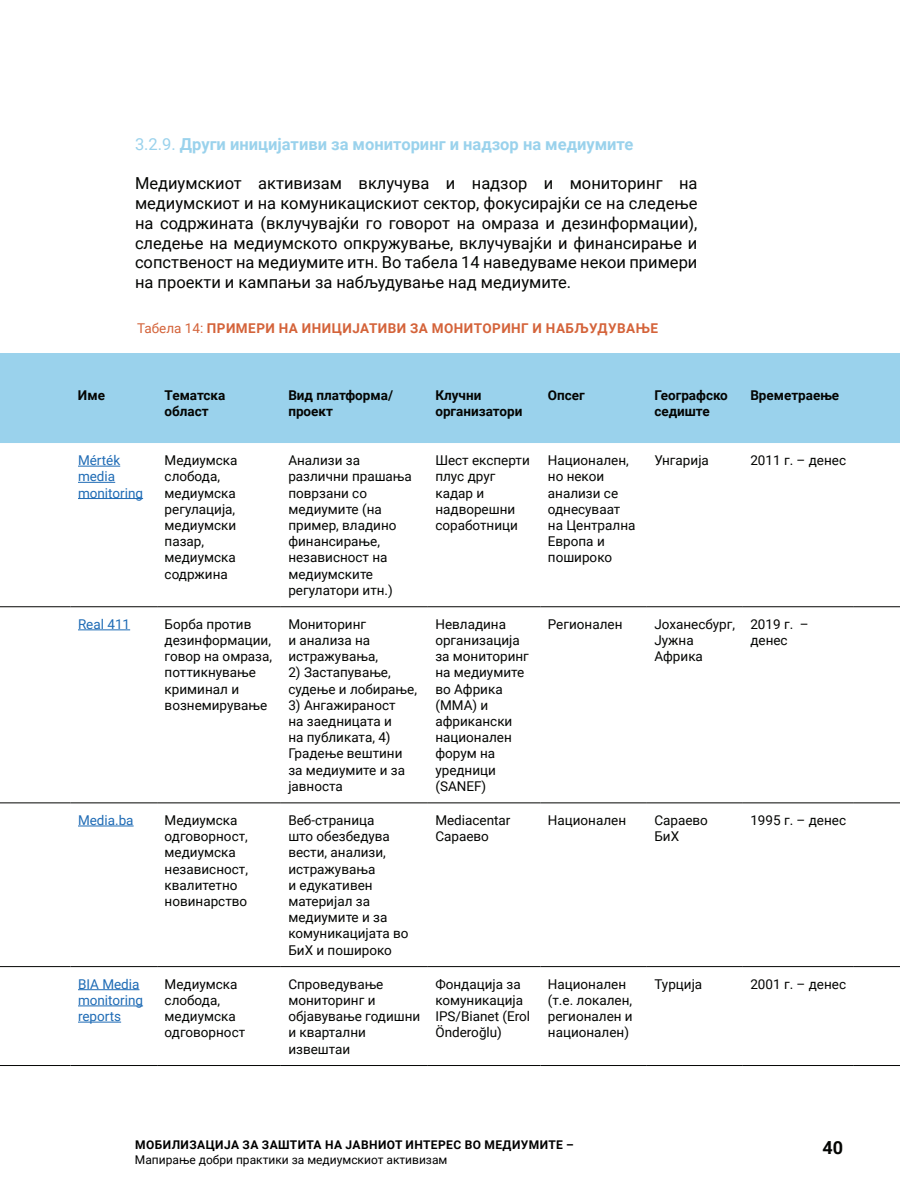
<style>
.page{position:relative;width:900px;height:1200px;background:#fff}
.page>*{position:absolute;margin:0;border:0;box-sizing:border-box;transform-origin:0 0}
.t1{font:700 18px "Roboto";color:#040503}
.t2{font:16.5px/19.8px "Roboto";color:#040503;text-align:justify}
.t3{font:700 16.5px "Roboto";color:#9ad2ec}
.t4{font:13.5px/16.2px "Roboto";color:#040503}
.t5{font:700 13.5px/16.2px "Roboto";color:#040503}
.t6{font:13.5px/16.2px "Roboto";color:#1e6bb5}
.t7{font:700 13.5px "Roboto";letter-spacing:.035em;color:#d4633a}
.t8{font:700 12px "Roboto";letter-spacing:.035em;color:#000}
.t9{font:12px "Roboto";color:#000}
.s1{font-weight:400}
</style>
<div class="page">
<div style="left:0;top:353px;width:900px;height:90px;background:#9ad2ec"></div>
<hr style="left:0;top:606px;width:70px;height:1px;background:#040503">
<hr style="left:70px;top:606px;width:87px;height:1px;background:#040503">
<hr style="left:157px;top:606px;width:124px;height:1px;background:#040503">
<hr style="left:281px;top:606px;width:147px;height:1px;background:#040503">
<hr style="left:428px;top:606px;width:112px;height:1px;background:#040503">
<hr style="left:540px;top:606px;width:107px;height:1px;background:#040503">
<hr style="left:647px;top:606px;width:96px;height:1px;background:#040503">
<hr style="left:743px;top:606px;width:111px;height:1px;background:#040503">
<hr style="left:854px;top:606px;width:46px;height:1px;background:#040503">
<hr style="left:0;top:802px;width:70px;height:1px;background:#040503">
<hr style="left:70px;top:802px;width:87px;height:1px;background:#040503">
<hr style="left:157px;top:802px;width:124px;height:1px;background:#040503">
<hr style="left:281px;top:802px;width:147px;height:1px;background:#040503">
<hr style="left:428px;top:802px;width:112px;height:1px;background:#040503">
<hr style="left:540px;top:802px;width:107px;height:1px;background:#040503">
<hr style="left:647px;top:802px;width:96px;height:1px;background:#040503">
<hr style="left:743px;top:802px;width:111px;height:1px;background:#040503">
<hr style="left:854px;top:802px;width:46px;height:1px;background:#040503">
<hr style="left:0;top:966px;width:70px;height:1px;background:#040503">
<hr style="left:70px;top:966px;width:87px;height:1px;background:#040503">
<hr style="left:157px;top:966px;width:124px;height:1px;background:#040503">
<hr style="left:281px;top:966px;width:147px;height:1px;background:#040503">
<hr style="left:428px;top:966px;width:112px;height:1px;background:#040503">
<hr style="left:540px;top:966px;width:107px;height:1px;background:#040503">
<hr style="left:647px;top:966px;width:96px;height:1px;background:#040503">
<hr style="left:743px;top:966px;width:111px;height:1px;background:#040503">
<hr style="left:854px;top:966px;width:46px;height:1px;background:#040503">
<hr style="left:0;top:1065px;width:70px;height:1px;background:#040503">
<hr style="left:70px;top:1065px;width:87px;height:1px;background:#040503">
<hr style="left:157px;top:1065px;width:124px;height:1px;background:#040503">
<hr style="left:281px;top:1065px;width:147px;height:1px;background:#040503">
<hr style="left:428px;top:1065px;width:112px;height:1px;background:#040503">
<hr style="left:540px;top:1065px;width:107px;height:1px;background:#040503">
<hr style="left:647px;top:1065px;width:96px;height:1px;background:#040503">
<hr style="left:743px;top:1065px;width:111px;height:1px;background:#040503">
<hr style="left:854px;top:1065px;width:46px;height:1px;background:#040503">
<hr style="left:78px;top:466px;width:42px;height:1px;background:#1e6bb5">
<hr style="left:78px;top:482px;width:37px;height:1px;background:#1e6bb5">
<hr style="left:78px;top:498px;width:65px;height:1px;background:#1e6bb5">
<hr style="left:78px;top:630px;width:52px;height:1px;background:#1e6bb5">
<hr style="left:78px;top:826px;width:56px;height:1px;background:#1e6bb5">
<hr style="left:78px;top:989px;width:62px;height:1px;background:#1e6bb5">
<hr style="left:78px;top:1006px;width:65px;height:1px;background:#1e6bb5">
<hr style="left:78px;top:1022px;width:43px;height:1px;background:#1e6bb5">
<p class="t3" style="left:135px;top:132px;width:500px"><span class="s1">3.2.9.</span> Други иницијативи за мониторинг и надзор на медиумите</p>
<p class="t2" style="left:135px;top:173px;width:564px">Медиумскиот активизам вклучува и надзор и мониторинг на медиумскиот и на комуникацискиот сектор, фокусирајќи се на следење на содржината (вклучувајќи го говорот на омраза и дезинформации), следење на медиумското опкружување, вклучувајќи и финансирање и сопственост на медиумите итн. Во табела 14 наведуваме некои примери на проекти и кампањи за набљудување над медиумите.</p>
<p class="t7" style="left:137px;top:318px;width:523px"><span class="s1">Табела 14:</span> ПРИМЕРИ НА ИНИЦИЈАТИВИ ЗА МОНИТОРИНГ И НАБЉУДУВАЊЕ</p>
<p class="t5" style="left:78px;top:387px;width:28px">Име</p>
<p class="t5" style="left:165px;top:387px;width:62px">Тематска област</p>
<p class="t5" style="left:288px;top:387px;width:106px">Вид платформа/ проект</p>
<p class="t5" style="left:435px;top:387px;width:89px">Клучни организатори</p>
<p class="t5" style="left:548px;top:387px;width:38px">Опсег</p>
<p class="t5" style="left:654px;top:387px;width:75px">Географско седиште</p>
<p class="t5" style="left:750px;top:387px;width:90px">Времетраење</p>
<p class="t6" style="left:78px;top:452px;width:67px">Mérték media monitoring</p>
<p class="t4" style="left:165px;top:452px;width:74px">Медиумска слобода, медиумска регулација, медиумски пазар, медиумска содржина</p>
<p class="t4" style="left:288px;top:452px;width:125px">Анализи за различни прашања поврзани со медиумите (на пример, владино финансирање, независност на медиумските регулатори итн.)</p>
<p class="t4" style="left:435px;top:452px;width:96px">Шест експерти плус друг кадар и надворешни соработници</p>
<p class="t4" style="left:548px;top:452px;width:89px">Национален, но некои анализи се однесуваат на Централна<br>Европа и пошироко</p>
<p class="t4" style="left:654px;top:452px;width:56px">Унгарија</p>
<p class="t4" style="left:750px;top:452px;width:97px">2011 г. – денес</p>
<p class="t6" style="left:78px;top:615px;width:54px">Real 411</p>
<p class="t4" style="left:165px;top:615px;width:109px">Борба против дезинформации, говор на омраза, поттикнување криминал и вознемирување</p>
<p class="t4" style="left:288px;top:615px;width:91px">Мониторинг<br>и анализа на истражувања,</p>
<p class="t4" style="left:435px;top:615px;width:95px">Невладина организација за мониторинг на медиумите во Африка (MMA) и африкански национален форум на уредници (SANEF)</p>
<p class="t4" style="left:548px;top:615px;width:76px">Регионален</p>
<p class="t4" style="left:654px;top:615px;width:82px">Јоханесбург,<br>Јужна<br>Африка</p>
<p class="t4" style="left:750px;top:615px;width:60px">2019 г. – денес</p>
<p class="t4" style="left:288px;top:664px;width:130px">2) Застапување, судење и лобирање,</p>
<p class="t4" style="left:288px;top:696px;width:118px">3) Ангажираност на заедницата и на публиката, 4)<br>Градење вештини за медиумите и за јавноста</p>
<p class="t6" style="left:78px;top:812px;width:57px">Media.ba</p>
<p class="t4" style="left:165px;top:812px;width:85px">Медиумска одговорност, медиумска независност, квалитетно новинарство</p>
<p class="t4" style="left:288px;top:812px;width:122px">Веб-страница<br>што обезбедува вести, анализи, истражувања<br>и едукативен материјал за медиумите и за комуникацијата во<br>БиХ и пошироко</p>
<p class="t4" style="left:435px;top:812px;width:77px">Mediacentar<br>Сараево</p>
<p class="t4" style="left:548px;top:812px;width:80px">Национален</p>
<p class="t4" style="left:654px;top:812px;width:55px">Сараево<br>БиХ</p>
<p class="t4" style="left:750px;top:812px;width:97px">1995 г. – денес</p>
<p class="t6" style="left:78px;top:975px;width:67px">BIA Media monitoring reports</p>
<p class="t4" style="left:165px;top:975px;width:82px">Медиумска слобода, медиумска одговорност</p>
<p class="t4" style="left:288px;top:975px;width:134px">Спроведување мониторинг и објавување годишни и квартални извештаи</p>
<p class="t4" style="left:435px;top:975px;width:96px">Фондација за комуникација<br>IPS/Bianet (Erol<br>Önderoğlu)</p>
<p class="t4" style="left:548px;top:975px;width:86px">Национален (т.е. локален, регионален и национален)</p>
<p class="t4" style="left:654px;top:975px;width:49px">Турција</p>
<p class="t4" style="left:750px;top:975px;width:97px">2001 г. – денес</p>
<p class="t8" style="left:135px;top:1137px;width:440px">МОБИЛИЗАЦИЈА ЗА ЗАШТИТА НА ЈАВНИОТ ИНТЕРЕС ВО МЕДИУМИТЕ –</p>
<p class="t9" style="left:135px;top:1151px;width:314px">Мапирање добри практики за медиумскиот активизам</p>
<h1 class="t1" style="left:822px;top:1134px;width:22px">40</h1>
</div>
